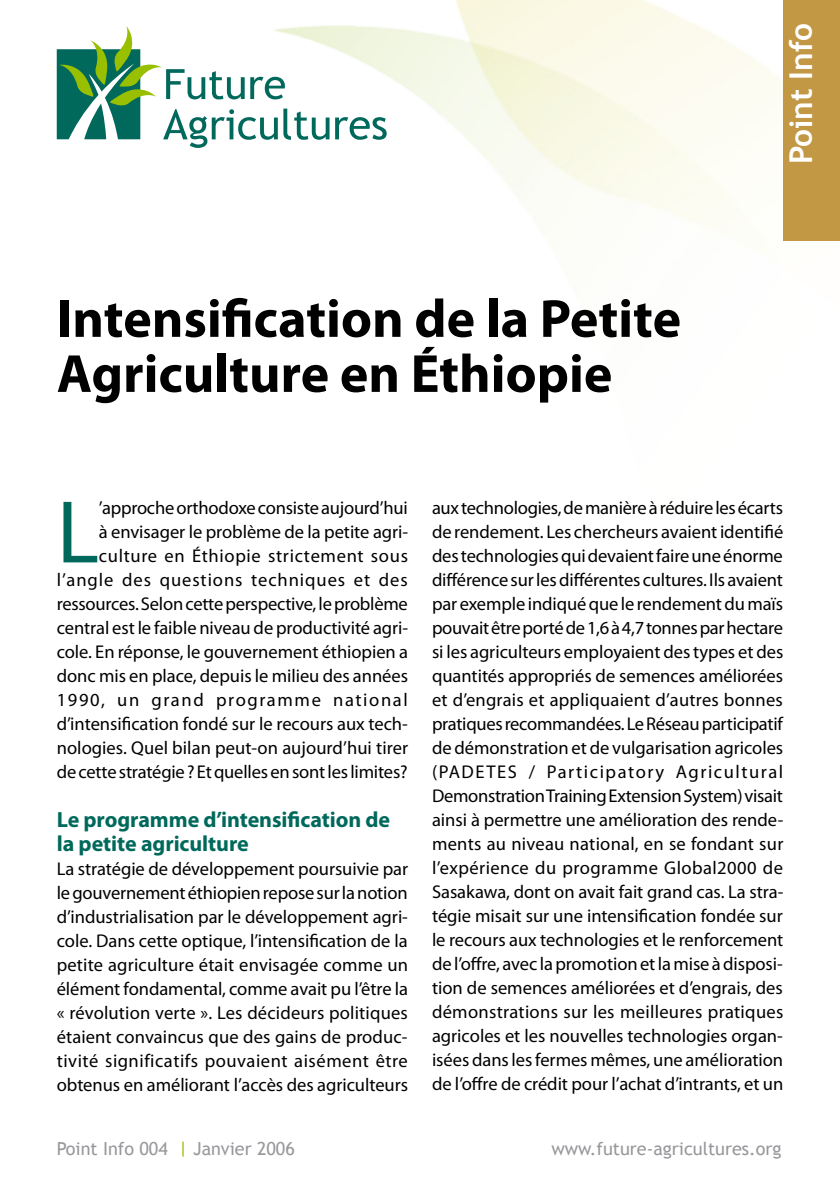
<style>
.page{position:relative;width:840px;height:1191px;background:#fff}
.page>*{position:absolute;margin:0;border:0;box-sizing:border-box;transform-origin:0 0}
.t1{font:89.8px "Myriad Pro";color:#00695b}
.t2{font:700 54px/55px "Myriad Pro";color:#000}
.t3{font:700 31.6px "Trebuchet MS";color:#fff}
.t4{font:700 22px/24px "Myriad Pro";letter-spacing:-.005em;color:#00695b}
.t5{font:18.4px/24px "Myriad Pro";letter-spacing:-.005em;color:#000;text-align:justify}
.t6{font:18px "Trebuchet MS";color:#98989c}
.s1{color:#98c000}
</style>
<div class="page">
<img style="left:456px;top:0;width:383px;height:242px">
<img style="left:320px;top:22px;width:163px;height:220px">
<svg style="left:335px;top:117px;width:51px;height:23px"></svg>
<svg style="left:57px;top:26px;width:272px;height:122px"></svg>
<div style="left:782px;top:0;width:57px;height:240px;background:#c29845"></div>
<h2 class="t2" style="left:57px;top:289px;width:625px">Intensification de la Petite<br>Agriculture en Éthiopie</h2>
<h3 class="t3" style="left:780px;top:164px;width:143px;rotate:-90deg">Point Info</h3>
<p class="t5" style="left:57px;top:496px;width:352px;text-align:right">’approche orthodoxe consiste aujourd’hui<br>à envisager le problème de la petite agri&shy;culture en Éthiopie strictement sous l’angle des questions techniques et des ressources. Selon cette perspective, le problème central est le faible niveau de productivité agri&shy;cole. En réponse, le gouvernement éthiopien a donc mis en place, depuis le milieu des années 1990, un grand programme national d’intensification fondé sur le recours aux tech&shy;nologies. Quel bilan peut-on aujourd’hui tirer de cette stratégie ? Et quelles en sont les limites?</p>
<p class="t4" style="left:57px;top:806px;width:335px">Le programme d’intensification de la petite agriculture</p>
<p class="t5" style="left:57px;top:856px;width:353px">La stratégie de développement poursuivie par le gouvernement éthiopien repose sur la notion d’industrialisation par le développement agri&shy;cole. Dans cette optique, l’intensification de la petite agriculture était envisagée comme un élément fondamental, comme avait pu l’être la « révolution verte ». Les décideurs politiques étaient convaincus que des gains de produc&shy;tivité significatifs pouvaient aisément être obtenus en améliorant l’accès des agriculteurs</p>
<h1 class="t1" style="left:57px;top:477px;width:44px">L</h1>
<p class="t5" style="left:432px;top:496px;width:353px">aux technologies, de manière à réduire les écarts de rendement. Les chercheurs avaient identifié des technologies qui devaient faire une énorme différence sur les différentes cultures. Ils avaient par exemple indiqué que le rendement du maïs pouvait être porté de 1,6 à 4,7 tonnes par hectare si les agriculteurs employaient des types et des quantités appropriés de semences améliorées et d’engrais et appliquaient d’autres bonnes pratiques recommandées. Le Réseau participatif de démonstration et de vulgarisation agricoles (PADETES / Participatory Agricultural Demonstration Training Extension System) visait ainsi à permettre une amélioration des rende&shy;ments au niveau national, en se fondant sur l’expérience du programme Global2000 de Sasakawa, dont on avait fait grand cas. La stra&shy;tégie misait sur une intensification fondée sur le recours aux technologies et le renforcement de l’offre, avec la promotion et la mise à disposi&shy;tion de semences améliorées et d’engrais, des démonstrations sur les meilleures pratiques agricoles et les nouvelles technologies organ&shy;isées dans les fermes mêmes, une amélioration de l’offre de crédit pour l’achat d’intrants, et un</p>
<p class="t6" style="left:57px;top:1137px;width:239px">Point Info 004 <span class="s1">|</span> Janvier 2006</p>
<p class="t6" style="left:551px;top:1137px;width:231px">www.future-agricultures.org</p>
</div>
